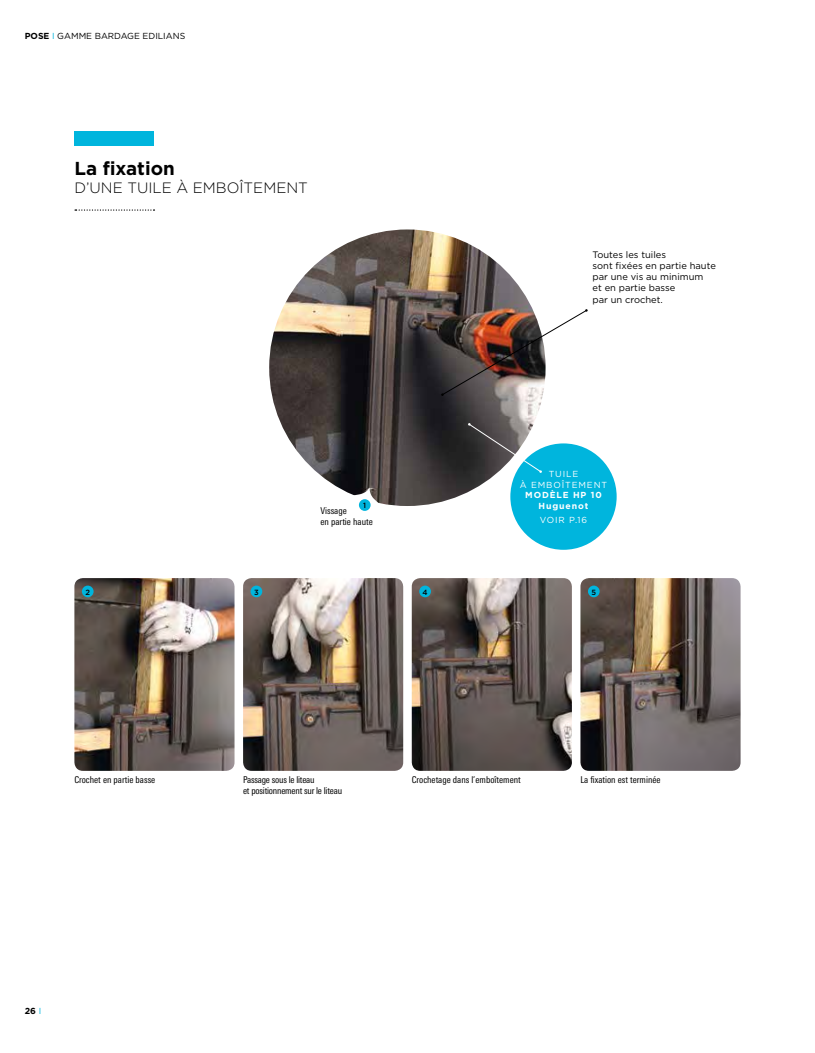
<style>
.page{position:relative;width:815px;height:1053px;background:#fff}
.page>*{position:absolute;margin:0;border:0;box-sizing:border-box;transform-origin:0 0}
.t1{font:700 18.75px "Gotham HTF";color:#000}
.t2{font:300 15px "Gotham HTF";color:#000}
.t3{font:condensed 9.38px/11.2px "Linotype Univers";color:#000}
.t4{font:9.38px/11.2px "Gotham HTF";color:#000}
.t5{font:condensed 9.38px/11.2px "Linotype Univers";letter-spacing:-.02em;color:#000}
.t6{font:8.75px "Gotham HTF";color:#000}
.t7{font:8.75px/10.5px "Gotham HTF";letter-spacing:.1em;color:#fff;text-align:center}
.t8{font:700 8.75px/10.5px "Gotham HTF";letter-spacing:.1em;color:#fff;text-align:center}
.t9{font:700 8.75px "Gotham HTF";color:#000}
.t10{font:500 7.5px "Gotham HTF";color:#000}
.s1{font-weight:700}
.s2{color:#00b5dd}
.s3{font-weight:400;color:#00b5dd}
</style>
<div class="page">
<img style="left:74px;top:578px;width:161px;height:192px">
<img style="left:243px;top:578px;width:160px;height:192px">
<img style="left:412px;top:578px;width:160px;height:192px">
<img style="left:580px;top:578px;width:161px;height:192px">
<svg style="left:75px;top:209px;width:80px;height:2px"></svg>
<div style="left:74px;top:131px;width:80px;height:14px;background:#00b5dd"></div>
<div style="left:82px;top:585px;width:12px;height:12px;background:#00b5dd;border-radius:50%"></div>
<div style="left:251px;top:585px;width:11px;height:12px;background:#00b5dd;border-radius:50%"></div>
<div style="left:419px;top:585px;width:12px;height:12px;background:#00b5dd;border-radius:50%"></div>
<div style="left:588px;top:585px;width:12px;height:12px;background:#00b5dd;border-radius:50%"></div>
<img style="left:269px;top:229px;width:277px;height:277px;border-radius:138px">
<svg style="left:340px;top:487px;width:44px;height:24px"></svg>
<div style="left:359px;top:499px;width:12px;height:12px;background:#00b5dd;border-radius:50%"></div>
<div style="left:510px;top:443px;width:107px;height:106px;background:#00b5dd;border-radius:50%"></div>
<svg style="left:468px;top:423px;width:74px;height:50px"></svg>
<img style="left:441px;top:309px;width:147px;height:87px">
<p class="t6" style="left:25px;top:31px;width:162px"><span class="s1">POSE</span> <span class="s2">I</span> GAMME BARDAGE EDILIANS</p>
<h1 class="t1" style="left:74px;top:157px;width:102px">La fixation</h1>
<h2 class="t2" style="left:74px;top:179px;width:235px">D’UNE TUILE À EMBOÎTEMENT</h2>
<p class="t10" style="left:363px;top:501px;width:4px">1</p>
<p class="t3" style="left:321px;top:505px;width:54px">Vissage<br>en partie haute</p>
<p class="t4" style="left:593px;top:248px;width:125px">Toutes les tuiles<br>sont fixées en partie haute par une vis au minimum<br>et en partie basse<br>par un crochet.</p>
<p class="t7" style="left:520px;top:469px;width:89px">TUILE<br>À EMBOÎTEMENT</p>
<p class="t8" style="left:525px;top:490px;width:78px">MODÈLE HP 10<br>Huguenot</p>
<p class="t7" style="left:540px;top:514px;width:49px">VOIR P.16</p>
<p class="t10" style="left:85px;top:587px;width:6px">2</p>
<p class="t10" style="left:254px;top:587px;width:6px">3</p>
<p class="t10" style="left:423px;top:587px;width:7px">4</p>
<p class="t10" style="left:591px;top:587px;width:6px">5</p>
<p class="t3" style="left:74px;top:773px;width:82px">Crochet en partie basse</p>
<p class="t5" style="left:243px;top:773px;width:101px">Passage sous le liteau<br>et positionnement sur le liteau</p>
<p class="t3" style="left:412px;top:773px;width:111px">Crochetage dans l’emboîtement</p>
<p class="t3" style="left:580px;top:773px;width:82px">La fixation est terminée</p>
<p class="t9" style="left:25px;top:1005px;width:18px">26 <span class="s3">I</span></p>
</div>
